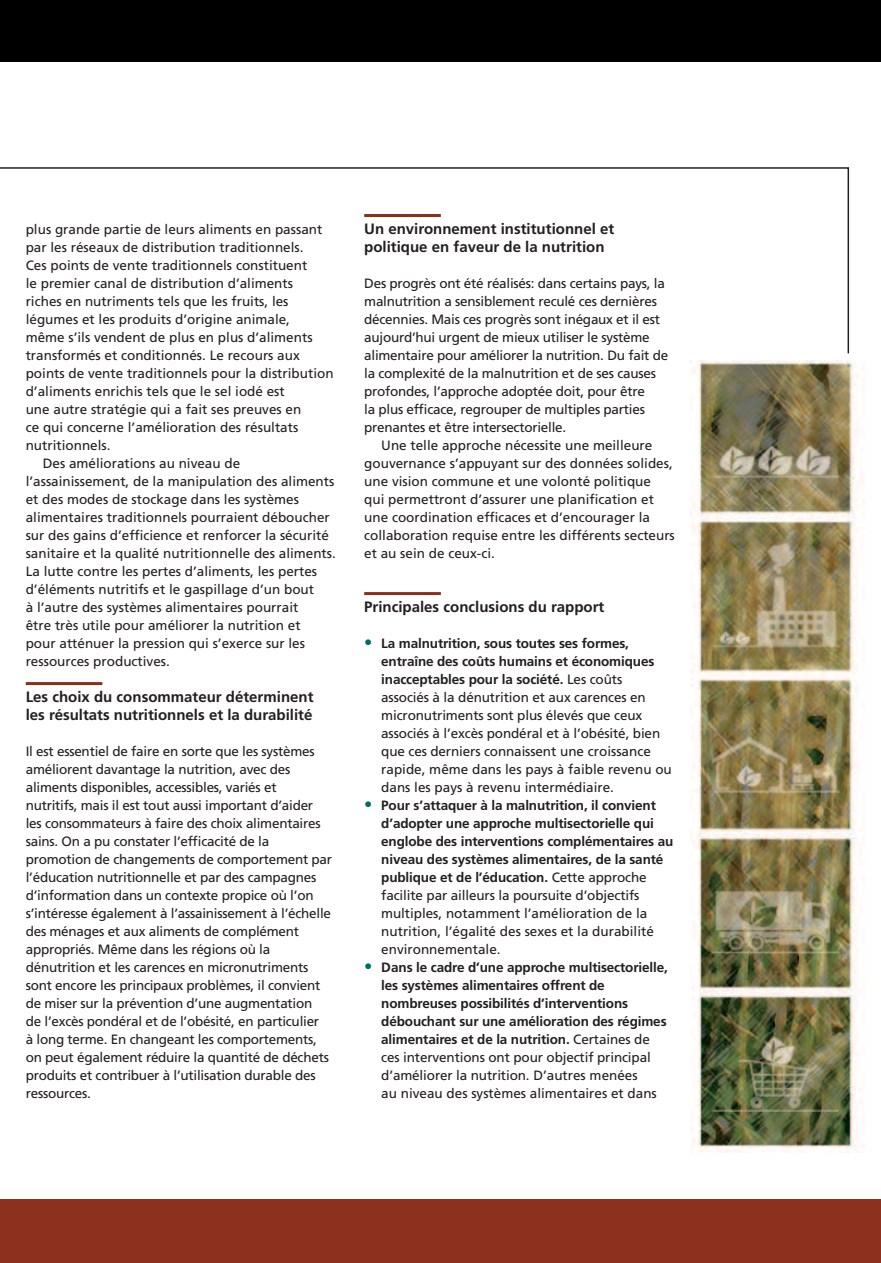
<style>
.page{position:relative;width:881px;height:1263px;background:#fff}
.page>*{position:absolute;margin:0;border:0;box-sizing:border-box;transform-origin:0 0}
.t1{font:700 15px/18px "Frutiger LT Std";color:#231f20}
.t2{font:13.5px/18px "Frutiger LT Std";letter-spacing:-.01em;color:#231f20}
.t3{font:700 13.5px/18px "Frutiger LT Std";letter-spacing:-.01em;color:#231f20}
.s1{font-weight:300;font-size:16.5px;color:#006c65}
.s2{font-weight:700}
.s3{font-weight:400}
</style>
<div class="page">
<div style="left:0;top:0;width:880px;height:62px;background:#000"></div>
<svg style="left:0;top:167px;width:849px;height:187px"></svg>
<div style="left:0;top:1199px;width:880px;height:64px;background:#8d311e"></div>
<img style="left:690px;top:360px;width:174px;height:792px">
<hr style="left:26px;top:682px;width:76px;height:3px;background:#8c2e1e">
<hr style="left:364px;top:214px;width:76px;height:3px;background:#8c2e1e">
<hr style="left:364px;top:592px;width:76px;height:3px;background:#8c2e1e">
<p class="t2" style="left:26px;top:220px;width:298px">plus grande partie de leurs aliments en passant</p>
<p class="t2" style="left:26px;top:238px;width:279px">par les réseaux de distribution traditionnels.</p>
<p class="t2" style="left:26px;top:256px;width:283px">Ces points de vente traditionnels constituent</p>
<p class="t2" style="left:26px;top:274px;width:269px">le premier canal de distribution d’aliments</p>
<p class="t2" style="left:26px;top:292px;width:264px">riches en nutriments tels que les fruits, les</p>
<p class="t2" style="left:26px;top:310px;width:266px">légumes et les produits d’origine animale,</p>
<p class="t2" style="left:26px;top:328px;width:288px">même s’ils vendent de plus en plus d’aliments</p>
<p class="t2" style="left:26px;top:346px;width:275px">transformés et conditionnés. Le recours aux</p>
<p class="t2" style="left:26px;top:364px;width:309px">points de vente traditionnels pour la distribution</p>
<p class="t2" style="left:26px;top:382px;width:260px">d’aliments enrichis tels que le sel iodé est</p>
<p class="t2" style="left:26px;top:400px;width:277px">une autre stratégie qui a fait ses preuves en</p>
<p class="t2" style="left:26px;top:418px;width:274px">ce qui concerne l’amélioration des résultats</p>
<p class="t2" style="left:26px;top:436px;width:86px">nutritionnels.</p>
<p class="t2" style="left:43px;top:454px;width:199px">Des améliorations au niveau de</p>
<p class="t2" style="left:26px;top:472px;width:310px">l’assainissement, de la manipulation des aliments</p>
<p class="t2" style="left:26px;top:490px;width:275px">et des modes de stockage dans les systèmes</p>
<p class="t2" style="left:26px;top:508px;width:305px">alimentaires traditionnels pourraient déboucher</p>
<p class="t2" style="left:26px;top:526px;width:304px">sur des gains d’efficience et renforcer la sécurité</p>
<p class="t2" style="left:26px;top:544px;width:311px">sanitaire et la qualité nutritionnelle des aliments.</p>
<p class="t2" style="left:26px;top:562px;width:293px">La lutte contre les pertes d’aliments, les pertes</p>
<p class="t2" style="left:26px;top:580px;width:290px">d’éléments nutritifs et le gaspillage d’un bout</p>
<p class="t2" style="left:26px;top:598px;width:274px">à l’autre des systèmes alimentaires pourrait</p>
<p class="t2" style="left:26px;top:616px;width:276px">être très utile pour améliorer la nutrition et</p>
<p class="t2" style="left:26px;top:634px;width:281px">pour atténuer la pression qui s’exerce sur les</p>
<p class="t2" style="left:26px;top:652px;width:146px">ressources productives.</p>
<p class="t1" style="left:26px;top:688px;width:289px">Les choix du consommateur déterminent les résultats nutritionnels et la durabilité</p>
<p class="t2" style="left:26px;top:742px;width:308px">Il est essentiel de faire en sorte que les systèmes améliorent davantage la nutrition, avec des aliments disponibles, accessibles, variés et<br>nutritifs, mais il est tout aussi important d’aider les consommateurs à faire des choix alimentaires sains. On a pu constater l’efficacité de la promotion de changements de comportement par l’éducation nutritionnelle et par des campagnes d’information dans un contexte propice où l’on s’intéresse également à l’assainissement à l’échelle des ménages et aux aliments de complément appropriés. Même dans les régions où la dénutrition et les carences en micronutriments sont encore les principaux problèmes, il convient de miser sur la prévention d’une augmentation<br>de l’excès pondéral et de l’obésité, en particulier<br>à long terme. En changeant les comportements, on peut également réduire la quantité de déchets produits et contribuer à l’utilisation durable des ressources.</p>
<p class="t1" style="left:364px;top:220px;width:251px">Un environnement institutionnel et politique en faveur de la nutrition</p>
<p class="t2" style="left:364px;top:274px;width:305px">Des progrès ont été réalisés: dans certains pays, la malnutrition a sensiblement reculé ces dernières décennies. Mais ces progrès sont inégaux et il est aujourd’hui urgent de mieux utiliser le système alimentaire pour améliorer la nutrition. Du fait de la complexité de la malnutrition et de ses causes profondes, l’approche adoptée doit, pour être<br>la plus efficace, regrouper de multiples parties prenantes et être intersectorielle.</p>
<p class="t2" style="left:364px;top:436px;width:312px;text-indent:17px">Une telle approche nécessite une meilleure gouvernance s’appuyant sur des données solides, une vision commune et une volonté politique<br>qui permettront d’assurer une planification et une coordination efficaces et d’encourager la collaboration requise entre les différents secteurs et au sein de ceux-ci.</p>
<p class="t1" style="left:364px;top:598px;width:242px">Principales conclusions du rapport</p>
<p class="t2" style="left:381px;top:634px;width:292px;text-indent:-17px"><span class="s1">•</span> <span class="s2">La malnutrition, sous toutes ses formes, entraîne des coûts humains et économiques inacceptables pour la société.</span> Les coûts associés à la dénutrition et aux carences en micronutriments sont plus élevés que ceux associés à l’excès pondéral et à l’obésité, bien que ces derniers connaissent une croissance rapide, même dans les pays à faible revenu ou dans les pays à revenu intermédiaire.</p>
<p class="t3" style="left:381px;top:796px;width:293px;text-indent:-17px"><span class="s1">•</span> Pour s’attaquer à la malnutrition, il convient d’adopter une approche multisectorielle qui englobe des interventions complémentaires au niveau des systèmes alimentaires, de la santé publique et de l’éducation. <span class="s3">Cette approche facilite par ailleurs la poursuite d’objectifs multiples, notamment l’amélioration de la nutrition, l’égalité des sexes et la durabilité environnementale.</span></p>
<p class="t3" style="left:381px;top:958px;width:288px;text-indent:-17px"><span class="s1">•</span> Dans le cadre d’une approche multisectorielle, les systèmes alimentaires offrent de nombreuses possibilités d’interventions débouchant sur une amélioration des régimes alimentaires et de la nutrition. <span class="s3">Certaines de ces interventions ont pour objectif principal d’améliorer la nutrition. D’autres menées<br>au niveau des systèmes alimentaires et dans</span></p>
</div>
